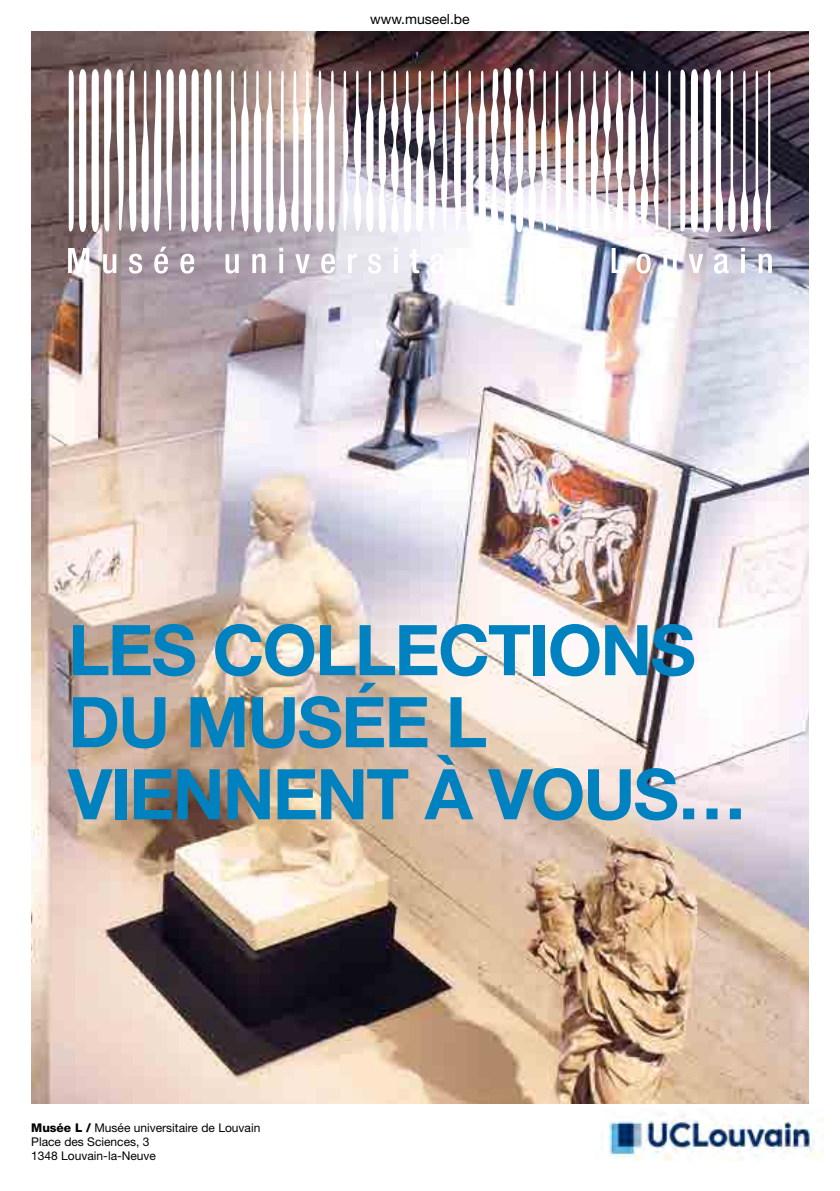
<style>
.page{position:relative;width:840px;height:1191px;background:#fff}
.page>*{position:absolute;margin:0;border:0;box-sizing:border-box;transform-origin:0 0}
.t1{font:700 70px/72px "Helvetica Neue LT Std";letter-spacing:-.025em;color:#0082c1}
.t2{font:14px "Helvetica Neue LT Std";color:#000}
.t3{font:12px/14px "Helvetica Neue LT Std";color:#000}
.s1{font-weight:800}
</style>
<div class="page">
<img style="left:31px;top:31px;width:777px;height:1072px">
<img style="left:608px;top:1113px;width:214px;height:47px">
<svg style="left:680px;top:69px;width:17px;height:163px"></svg>
<svg style="left:69px;top:69px;width:153px;height:164px"></svg>
<svg style="left:231px;top:71px;width:17px;height:161px"></svg>
<img style="left:453px;top:68px;width:93px;height:165px">
<svg style="left:254px;top:71px;width:80px;height:162px"></svg>
<img style="left:555px;top:71px;width:103px;height:162px">
<svg style="left:343px;top:71px;width:104px;height:162px"></svg>
<svg style="left:703px;top:69px;width:67px;height:163px"></svg>
<svg style="left:667px;top:71px;width:3px;height:160px"></svg>
<svg style="left:68px;top:248px;width:21px;height:25px"></svg>
<svg style="left:103px;top:254px;width:13px;height:19px"></svg>
<svg style="left:129px;top:254px;width:13px;height:19px"></svg>
<svg style="left:154px;top:247px;width:14px;height:26px"></svg>
<svg style="left:180px;top:254px;width:14px;height:19px"></svg>
<svg style="left:225px;top:254px;width:14px;height:19px"></svg>
<svg style="left:252px;top:254px;width:13px;height:19px"></svg>
<svg style="left:279px;top:248px;width:4px;height:3px"></svg>
<svg style="left:279px;top:254px;width:4px;height:19px"></svg>
<svg style="left:295px;top:254px;width:14px;height:19px"></svg>
<svg style="left:321px;top:254px;width:14px;height:19px"></svg>
<svg style="left:348px;top:254px;width:9px;height:19px"></svg>
<svg style="left:368px;top:254px;width:13px;height:19px"></svg>
<hr style="left:394px;top:254px;width:3px;height:19px;background:#fff">
<svg style="left:409px;top:249px;width:10px;height:24px"></svg>
<svg style="left:430px;top:254px;width:15px;height:19px"></svg>
<svg style="left:457px;top:248px;width:4px;height:3px"></svg>
<hr style="left:457px;top:254px;width:4px;height:19px;background:#fff">
<svg style="left:475px;top:254px;width:9px;height:19px"></svg>
<svg style="left:495px;top:254px;width:13px;height:19px"></svg>
<svg style="left:539px;top:248px;width:14px;height:25px"></svg>
<svg style="left:566px;top:254px;width:14px;height:19px"></svg>
<svg style="left:611px;top:248px;width:14px;height:25px"></svg>
<svg style="left:636px;top:254px;width:14px;height:19px"></svg>
<svg style="left:663px;top:254px;width:13px;height:19px"></svg>
<svg style="left:688px;top:254px;width:14px;height:19px"></svg>
<svg style="left:713px;top:254px;width:15px;height:19px"></svg>
<svg style="left:740px;top:248px;width:4px;height:3px"></svg>
<svg style="left:740px;top:254px;width:4px;height:19px"></svg>
<svg style="left:758px;top:254px;width:13px;height:19px"></svg>
<p class="t2" style="left:370px;top:11px;width:101px">www.museel.be</p>
<h1 class="t1" style="left:68px;top:612px;width:680px">LES COLLECTIONS<br>DU MUSÉE L<br>VIENNENT À VOUS…</h1>
<p class="t3" style="left:31px;top:1120px;width:230px"><span class="s1">Musée L /</span> Musée universitaire de Louvain<br>Place des Sciences, 3<br>1348 Louvain-la-Neuve</p>
</div>
